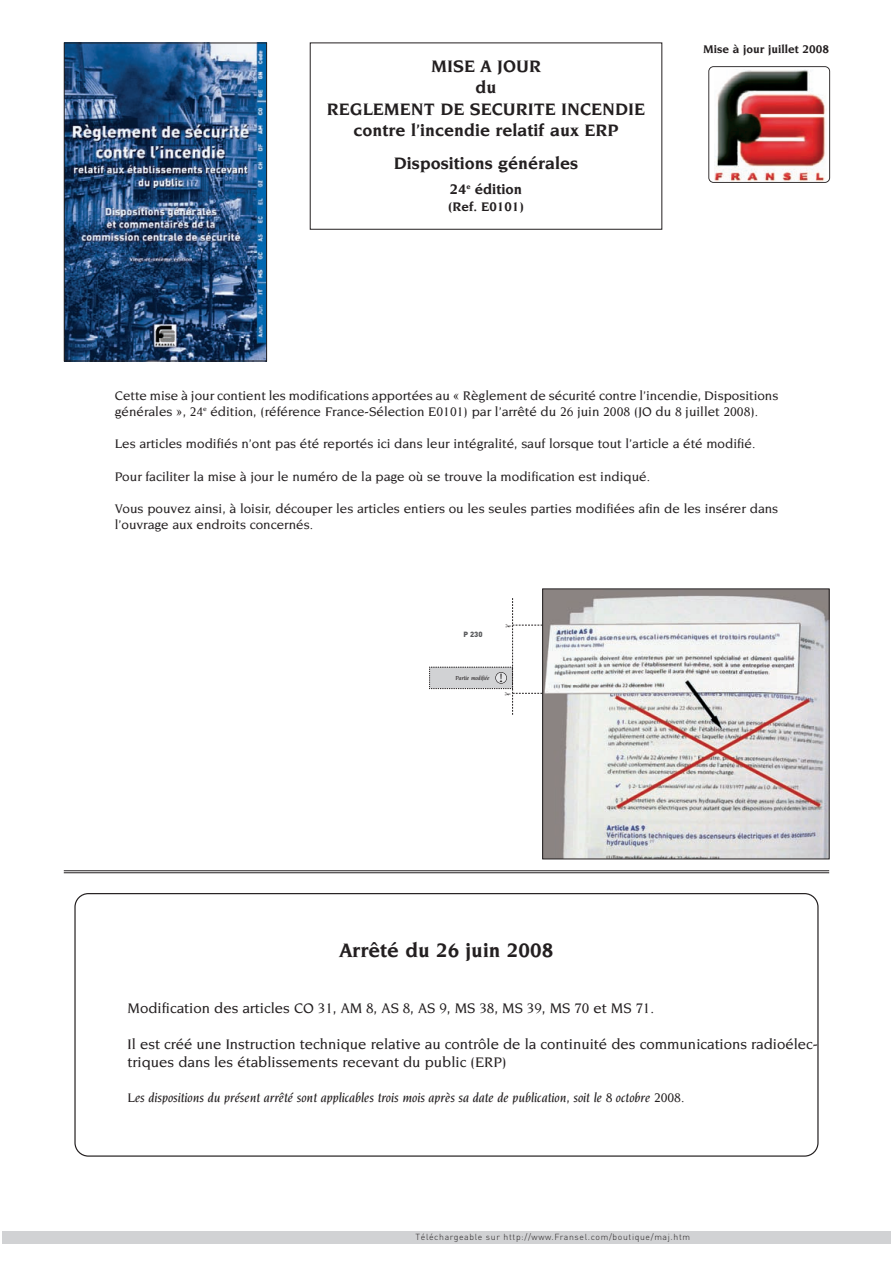
<style>
.page{position:relative;width:893px;height:1263px;background:#fff}
.page>*{position:absolute;margin:0;border:0;box-sizing:border-box;transform-origin:0 0}
.t1{font:700 21px "Novarese";color:#231f20}
.t2{font:700 18px/21.6px "Novarese";color:#231f20;text-align:center}
.t3{font:500 15px/18px "Novarese";color:#231f20}
.t4{font:700 15px "Novarese";color:#231f20}
.t5{font:14.4px "Courier";color:#231f20}
.t6{font:500 13.5px/16.2px "Novarese";color:#231f20}
.t7{font:italic 500 13.5px "Novarese";color:#231f20}
.t8{font:700 13.5px "Novarese";color:#231f20}
.t9{font:700 12px "Novarese";color:#231f20}
.t10{font:300 8.7px "DIN";letter-spacing:.07em;color:#231f20}
.t11{font:900 7.5px "DIN";color:#57585a}
.t12{font:italic 500 6.3px "Novarese";color:#231f20}
</style>
<div class="page">
<svg style="left:74px;top:893px;width:745px;height:264px"></svg>
<div style="left:2px;top:1231px;width:889px;height:13px;background:#d1d2d4"></div>
<img style="left:66px;top:45px;width:199px;height:314px">
<div style="left:64px;top:43px;width:203px;height:318px;border:1px solid #231f20"></div>
<img style="left:544px;top:590px;width:283px;height:267px">
<div style="left:542px;top:588px;width:287px;height:271px;border:1px solid #231f20"></div>
<svg style="left:708px;top:66px;width:122px;height:117px"></svg>
<div style="left:310px;top:43px;width:352px;height:187px;border:1px solid #231f20"></div>
<hr style="left:64px;top:870px;width:765px;height:1px;background:#231f20">
<hr style="left:64px;top:872px;width:765px;height:1px;background:#231f20">
<svg style="left:429px;top:598px;width:113px;height:117px"></svg>
<h2 class="t2" style="left:327px;top:56px;width:320px">MISE A JOUR<br>du<br>REGLEMENT DE SECURITE INCENDIE contre l’incendie relatif aux ERP</h2>
<h2 class="t2" style="left:394px;top:153px;width:186px">Dispositions générales</h2>
<p class="t4" style="left:450px;top:183px;width:74px">24<sup>e</sup> édition</p>
<p class="t8" style="left:448px;top:201px;width:77px">(Ref. E0101)</p>
<p class="t9" style="left:703px;top:45px;width:128px">Mise à jour juillet 2008</p>
<p class="t6" style="left:115px;top:388px;width:665px">Cette mise à jour contient les modifications apportées au « Règlement de sécurité contre l’incendie, Dispositions générales », 24<sup>e</sup> édition, (référence France-Sélection E0101) par l’arrêté du 26 juin 2008 (JO du 8 juillet 2008).</p>
<p class="t6" style="left:115px;top:437px;width:642px">Les articles modifiés n’ont pas été reportés ici dans leur intégralité, sauf lorsque tout l’article a été modifié.</p>
<p class="t6" style="left:115px;top:469px;width:537px">Pour faciliter la mise à jour le numéro de la page où se trouve la modification est indiqué.</p>
<p class="t6" style="left:115px;top:501px;width:665px">Vous pouvez ainsi, à loisir, découper les articles entiers ou les seules parties modifiées afin de les insérer dans l’ouvrage aux endroits concernés.</p>
<p class="t11" style="left:464px;top:630px;width:21px">P 230</p>
<p class="t12" style="left:455px;top:675px;width:36px">Partie modifiée</p>
<p class="t5" style="left:497px;top:673px;width:10px">!</p>
<h1 class="t1" style="left:339px;top:941px;width:216px">Arrêté du 26 juin 2008</h1>
<p class="t3" style="left:128px;top:1000px;width:528px">Modification des articles CO 31, AM 8, AS 8, AS 9, MS 38, MS 39, MS 70 et MS 71.</p>
<p class="t3" style="left:128px;top:1036px;width:692px">Il est créé une Instruction technique relative au contrôle de la continuité des communications radioélec&shy;triques dans les établissements recevant du public (ERP)</p>
<p class="t7" style="left:128px;top:1092px;width:558px">Les dispositions du présent arrêté sont applicables trois mois après sa date de publication, soit le 8 octobre 2008.</p>
<p class="t10" style="left:416px;top:1232px;width:276px">Téléchargeable sur http://www.Fransel.com/boutique/maj.htm</p>
</div>
